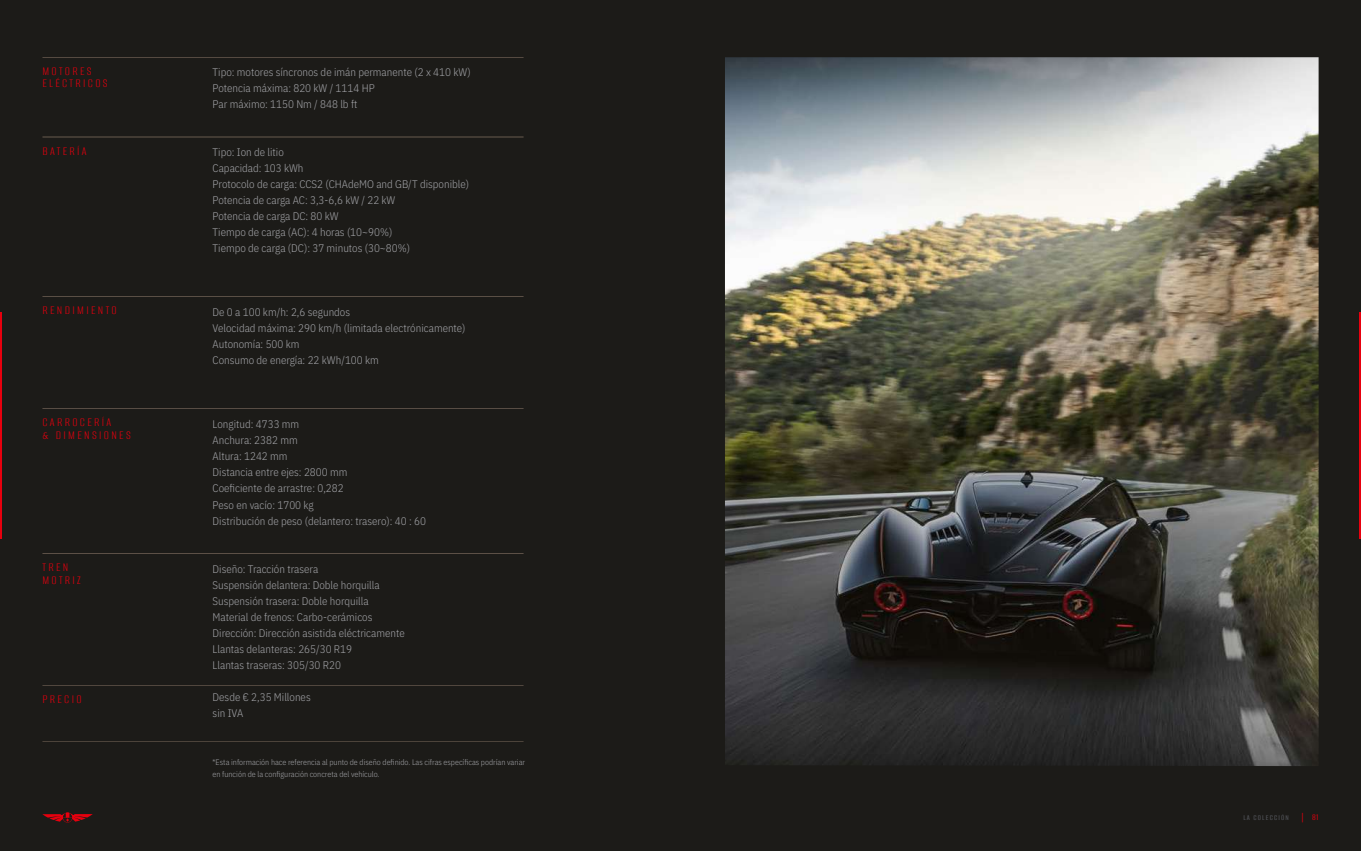
<style>
.page{position:relative;width:1361px;height:851px;background:#fff}
.page>*{position:absolute;margin:0;border:0;box-sizing:border-box;transform-origin:0 0}
.t1{font:300 12.9px/12.7px "Alumni Sans";letter-spacing:.18em;color:#e7000e}
.t2{font:300 11px/16px "IBM Plex Sans Cond";color:#a4a5a9}
.t3{font:9.5px "Alumni Sans";color:#e7000e}
.t4{font:300 8px/12px "IBM Plex Sans Cond";color:#a4a5a9}
.t5{font:500 8px "Alumni Sans";letter-spacing:.14em;color:#525459}
.s1{font-family:"Myriad Pro"}
</style>
<div class="page">
<div style="left:0;top:0;width:1361px;height:850px;background:#1c1b18"></div>
<svg style="left:42px;top:812px;width:51px;height:10px"></svg>
<img style="left:725px;top:57px;width:593px;height:709px">
<hr style="left:1359px;top:312px;width:2px;height:227px;background:#e7000e">
<hr style="left:0;top:312px;width:2px;height:227px;background:#e7000e">
<hr style="left:42px;top:137px;width:481px;height:1px;background:#ac9380">
<hr style="left:42px;top:57px;width:481px;height:1px;background:#ac9380">
<hr style="left:42px;top:296px;width:481px;height:1px;background:#ac9380">
<hr style="left:42px;top:408px;width:481px;height:1px;background:#ac9380">
<hr style="left:42px;top:553px;width:481px;height:1px;background:#ac9380">
<hr style="left:42px;top:685px;width:481px;height:1px;background:#ac9380">
<hr style="left:42px;top:741px;width:481px;height:1px;background:#ac9380">
<p class="t1" style="left:42px;top:65px;width:67px">MOTORES<br>ELÉCTRICOS</p>
<p class="t1" style="left:42px;top:145px;width:46px">BATERÍA</p>
<p class="t1" style="left:42px;top:304px;width:76px">RENDIMIENTO</p>
<p class="t1" style="left:42px;top:416px;width:90px">CARROCERÍA<br>&amp; DIMENSIONES</p>
<p class="t1" style="left:42px;top:561px;width:40px">TREN<br>MOTRIZ</p>
<p class="t1" style="left:42px;top:693px;width:41px">PRECIO</p>
<p class="t2" style="left:213px;top:63px;width:260px">Tipo: motores síncronos de imán permanente (2 x 410 kW)<br>Potencia máxima: 820 kW / 1114 HP<br>Par máximo: 1150 Nm / 848 lb ft</p>
<p class="t2" style="left:213px;top:143px;width:258px">Tipo: Ion de litio<br>Capacidad: 103 kWh<br>Protocolo de carga: CCS2 (CHAdeMO and GB/T disponible)<br>Potencia de carga AC: 3,3-6,6 kW / 22 kW<br>Potencia de carga DC: 80 kW<br>Tiempo de carga (AC): 4 horas (10~90%)<br>Tiempo de carga (DC): 37 minutos (30~80%)</p>
<p class="t2" style="left:213px;top:303px;width:254px">De 0 a 100 km/h: 2,6 segundos<br>Velocidad máxima: 290 km/h (limitada electrónicamente)<br>Autonomía: 500 km<br>Consumo de energía: 22 kWh/100 km</p>
<p class="t2" style="left:213px;top:415px;width:215px">Longitud: 4733 mm<br>Anchura: 2382 mm<br>Altura: 1242 mm<br>Distancia entre ejes: 2800 mm<br>Coeficiente de arrastre: 0,282<br>Peso en vacío: 1700 kg<br>Distribución de peso (delantero: trasero): 40 : 60</p>
<p class="t2" style="left:213px;top:559px;width:194px">Diseño: Tracción trasera<br>Suspensión delantera: Doble horquilla Suspensión trasera: Doble horquilla Material de frenos: Carbo-cerámicos Dirección: Dirección asistida eléctricamente Llantas delanteras: 265/30 R19<br>Llantas traseras: 305/30 R20</p>
<p class="t2" style="left:213px;top:687px;width:100px">Desde € 2,35 Millones sin IVA</p>
<p class="t4" style="left:213px;top:755px;width:314px">*Esta información hace referencia al punto de diseño definido. Las cifras específicas podrían variar en función de la configuración concreta del vehículo.</p>
<p class="t5" style="left:1243px;top:812px;width:47px">LA COLECCIÓN</p>
<p class="t3" style="left:1301px;top:811px;width:19px"><span class="s1">|</span> 81</p>
</div>
